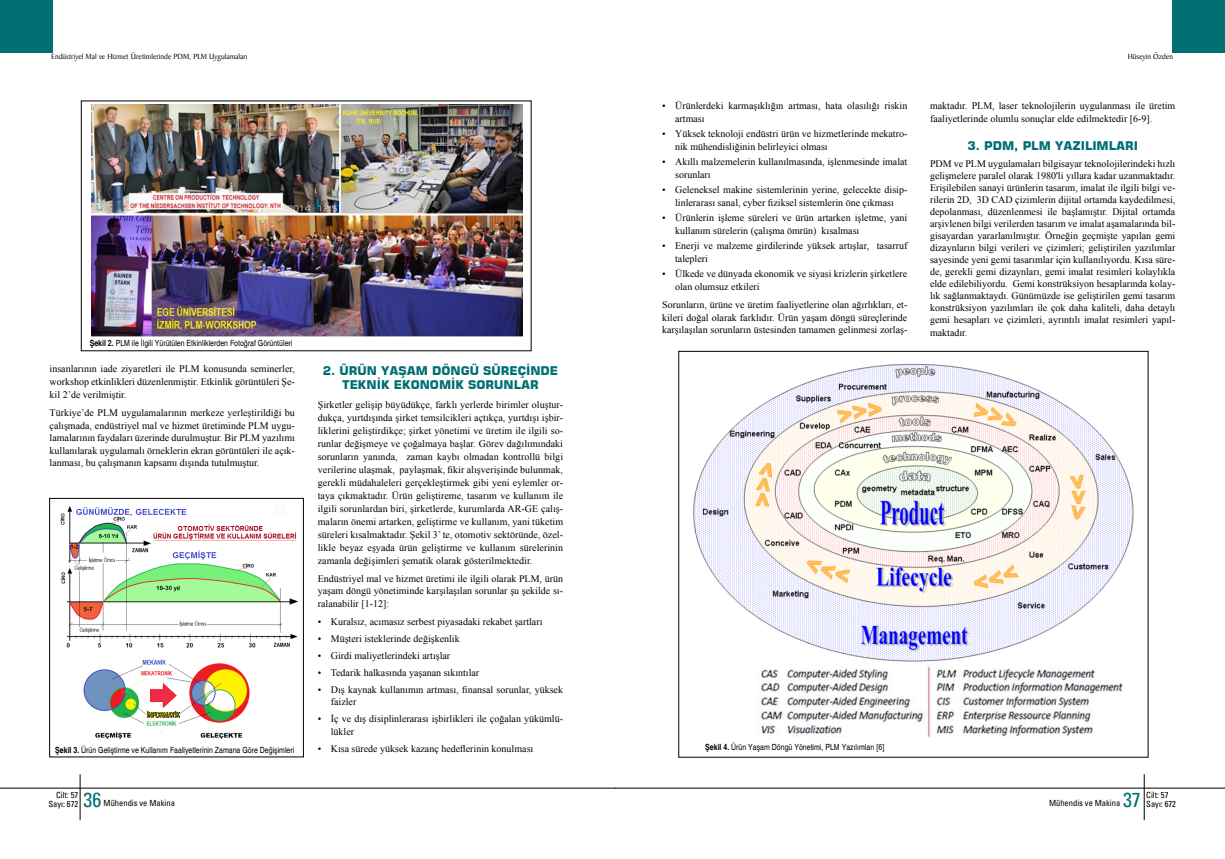
<style>
.page{position:relative;width:1225px;height:859px;background:#fff}
.page>*{position:absolute;margin:0;border:0;box-sizing:border-box;transform-origin:0 0}
.t1{font:condensed 20px "Univers";color:#007073}
.t2{font:700 12px/14px "Square 721 BT";color:#007073;text-align:center}
.t3{font:10px/12.6px "Times New Roman";color:#000}
.t4{font:condensed 8.5px "Helvetica";color:#000}
.t5{font:condensed 8.5px/9px "Univers";color:#000;text-align:right}
.t6{font:8px "Baker Signet BT";color:#000}
.t7{font:condensed 6.5px "Helvetica";color:#fff200}
.s1{font-weight:700}
</style>
<div class="page">
<div style="left:1172px;top:0;width:53px;height:52px;background:#007073"></div>
<div style="left:0;top:0;width:52px;height:52px;background:#007073"></div>
<hr style="left:0;top:788px;width:615px;height:1px;background:#000">
<hr style="left:614px;top:788px;width:611px;height:1px;background:#000">
<hr style="left:80px;top:774px;width:1px;height:46px;background:#000">
<hr style="left:1144px;top:774px;width:1px;height:46px;background:#000">
<img style="left:91px;top:104px;width:431px;height:232px">
<img style="left:60px;top:506px;width:238px;height:233px">
<div style="left:49px;top:498px;width:255px;height:259px;border:1px solid #000"></div>
<img style="left:693px;top:363px;width:441px;height:299px">
<img style="left:757px;top:663px;width:366px;height:74px">
<svg style="left:146px;top:706px;width:36px;height:18px"></svg>
<div style="left:162px;top:729px;width:33px;height:5px;background:#fff"></div>
<p class="t6" style="left:51px;top:52px;width:198px">Endüstriyel Mal ve Hizmet Üretimlerinde PDM, PLM Uygulamaları</p>
<p class="t6" style="left:1127px;top:52px;width:47px">Hüseyin Özden</p>
<p class="t4" style="left:90px;top:338px;width:204px"><span class="s1">Şekil 2.</span> PLM ile İlgili Yürütülen Etkinliklerden Fotoğraf Görüntüleri</p>
<p class="t3" style="left:675px;top:99px;width:234px;text-indent:-13px">• Ürünlerdeki karmaşıklığın artması, hata olasılığı riskin artması</p>
<p class="t3" style="left:675px;top:127px;width:234px;text-indent:-13px">• Yüksek teknoloji endüstri ürün ve hizmetlerinde mekatro&shy;nik mühendisliğinin belirleyici olması</p>
<p class="t3" style="left:675px;top:155px;width:234px;text-indent:-13px">• Akıllı malzemelerin kullanılmasında, işlenmesinde imalat sorunları</p>
<p class="t3" style="left:662px;top:183px;width:247px;text-align:center">• Geleneksel makine sistemlerinin yerine, gelecekte disip&shy;linlerarası sanal, cyber fiziksel sistemlerin öne çıkması</p>
<p class="t3" style="left:675px;top:211px;width:234px;text-indent:-13px">• Ürünlerin işleme süreleri ve ürün artarken işletme, yani kullanım sürelerin (çalışma ömrün) kısalması</p>
<p class="t3" style="left:675px;top:239px;width:234px;text-indent:-13px">• Enerji ve malzeme girdilerinde yüksek artışlar, tasarruf talepleri</p>
<p class="t3" style="left:675px;top:267px;width:234px;text-indent:-13px">• Ülkede ve dünyada ekonomik ve siyasi krizlerin şirketlere olan olumsuz etkileri</p>
<p class="t3" style="left:662px;top:298px;width:247px;text-align:justify">Sorunların, ürüne ve üretim faaliyetlerine olan ağırlıkları, et&shy;kileri doğal olarak farklıdır. Ürün yaşam döngü süreçlerinde karşılaşılan sorunların üstesinden tamamen gelinmesi zorlaş-</p>
<p class="t2" style="left:323px;top:363px;width:237px">2. ÜRÜN YAŞAM DÖNGÜ SÜREÇİNDE<br>TEKNİK EKONOMİK SORUNLAR</p>
<p class="t3" style="left:318px;top:397px;width:247px;line-height:13px;text-align:justify">Şirketler gelişip büyüdükçe, farklı yerlerde birimler oluştur&shy;dukça, yurtdışında şirket temsilcikleri açtıkça, yurtdışı işbir&shy;liklerini geliştirdikçe; şirket yönetimi ve üretim ile ilgili so&shy;runlar değişmeye ve çoğalmaya başlar. Görev dağılımındaki sorunların yanında, zaman kaybı olmadan kontrollü bilgi verilerine ulaşmak, paylaşmak, fikir alışverişinde bulunmak, gerekli müdahaleleri gerçekleştirmek gibi yeni eylemler or&shy;taya çıkmaktadır. Ürün geliştireme, tasarım ve kullanım ile ilgili sorunlardan biri, şirketlerde, kurumlarda AR-GE çalış&shy;maların önemi artarken, geliştirme ve kullanım, yani tüketim süreleri kısalmaktadır. Şekil 3’ te, otomotiv sektöründe, özel&shy;likle beyaz eşyada ürün geliştirme ve kullanım sürelerinin zamanla değişimleri şematik olarak gösterilmektedir.</p>
<p class="t3" style="left:318px;top:572px;width:247px;text-align:justify">Endüstriyel mal ve hizmet üretimi ile ilgili olarak PLM, ürün yaşam döngü yönetiminde karşılaşılan sorunlar şu şekilde sı&shy;ralanabilir [1-12]:</p>
<p class="t3" style="left:318px;top:615px;width:226px">• Kuralsız, acımasız serbest piyasadaki rekabet şartları</p>
<p class="t3" style="left:318px;top:632px;width:143px">• Müşteri isteklerinde değişkenlik</p>
<p class="t3" style="left:318px;top:649px;width:134px">• Girdi maliyetlerindeki artışlar</p>
<p class="t3" style="left:318px;top:666px;width:163px">• Tedarik halkasında yaşanan sıkıntılar</p>
<p class="t3" style="left:331px;top:683px;width:234px;text-indent:-13px">• Dış kaynak kullanımın artması, finansal sorunlar, yüksek faizler</p>
<p class="t3" style="left:331px;top:712px;width:234px;text-indent:-13px">• İç ve dış disiplinlerarası işbirlikleri ile çoğalan yükümlü&shy;lükler</p>
<p class="t3" style="left:318px;top:742px;width:217px">• Kısa sürede yüksek kazanç hedeflerinin konulması</p>
<p class="t3" style="left:50px;top:362px;width:247px;text-align:justify">insanlarının iade ziyaretleri ile PLM konusunda seminerler, workshop etkinlikleri düzenlenmiştir. Etkinlik görüntüleri Şe&shy;kil 2’de verilmiştir.</p>
<p class="t3" style="left:50px;top:406px;width:247px;text-align:justify">Türkiye’de PLM uygulamalarının merkeze yerleştirildiği bu çalışmada, endüstriyel mal ve hizmet üretiminde PLM uygu&shy;lamalarının faydaları üzerinde durulmuştur. Bir PLM yazılımı kullanılarak uygulamalı örneklerin ekran görüntüleri ile açık&shy;lanması, bu çalışmanın kapsamı dışında tutulmuştur.</p>
<p class="t7" style="left:147px;top:711px;width:34px">İNFORMATİK</p>
<p class="t4" style="left:55px;top:745px;width:240px"><span class="s1">Şekil 3.</span> Ürün Geliştirme ve Kullanım Faaliyetlerinin Zamana Göre Değişimleri</p>
<p class="t4" style="left:705px;top:742px;width:180px"><span class="s1">Şekil 4.</span> Ürün Yaşam Döngü Yönetimi, PLM Yazılımları [6]</p>
<p class="t3" style="left:930px;top:99px;width:247px">maktadır. PLM, laser teknolojilerin uygulanması ile üretim faaliyetlerinde olumlu sonuçlar elde edilmektedir [6-9].</p>
<p class="t2" style="left:967px;top:138px;width:172px">3. PDM, PLM YAZILIMLARI</p>
<p class="t3" style="left:930px;top:158px;width:247px;line-height:12px;text-align:justify">PDM ve PLM uygulamaları bilgisayar teknolojilerindeki hızlı gelişmelere paralel olarak 1980'li yıllara kadar uzanmaktadır.<br>Erişilebilen sanayi ürünlerin tasarım, imalat ile ilgili bilgi ve&shy;rilerin 2D, 3D CAD çizimlerin dijital ortamda kaydedilmesi, depolanması, düzenlenmesi ile başlamıştır. Dijital ortamda arşivlenen bilgi verilerden tasarım ve imalat aşamalarında bil&shy;gisayardan yararlanılmıştır. Örneğin geçmişte yapılan gemi dizaynların bilgi verileri ve çizimleri; geliştirilen yazılımlar sayesinde yeni gemi tasarımlar için kullanılıyordu. Kısa süre&shy;de, gerekli gemi dizaynları, gemi imalat resimleri kolaylıkla elde edilebiliyordu. Gemi konstrüksiyon hesaplarında kolay&shy;lık sağlanmaktaydı. Günümüzde ise geliştirilen gemi tasarım konstrüksiyon yazılımları ile çok daha kaliteli, daha detaylı gemi hesapları ve çizimleri, ayrıntılı imalat resimleri yapıl&shy;maktadır.</p>
<p class="t5" style="left:49px;top:790px;width:31px">Cilt: 57<br>Sayı: 672</p>
<p class="t5" style="left:1146px;top:790px;width:24px">Cilt: 57</p>
<h1 class="t1" style="left:84px;top:786px;width:19px">36</h1>
<p class="t5" style="left:104px;top:799px;width:73px">Mühendis ve Makina</p>
<p class="t5" style="left:1049px;top:799px;width:73px">Mühendis ve Makina</p>
<h1 class="t1" style="left:1123px;top:786px;width:19px">37</h1>
<p class="t5" style="left:1146px;top:799px;width:31px">Sayı: 672</p>
</div>
